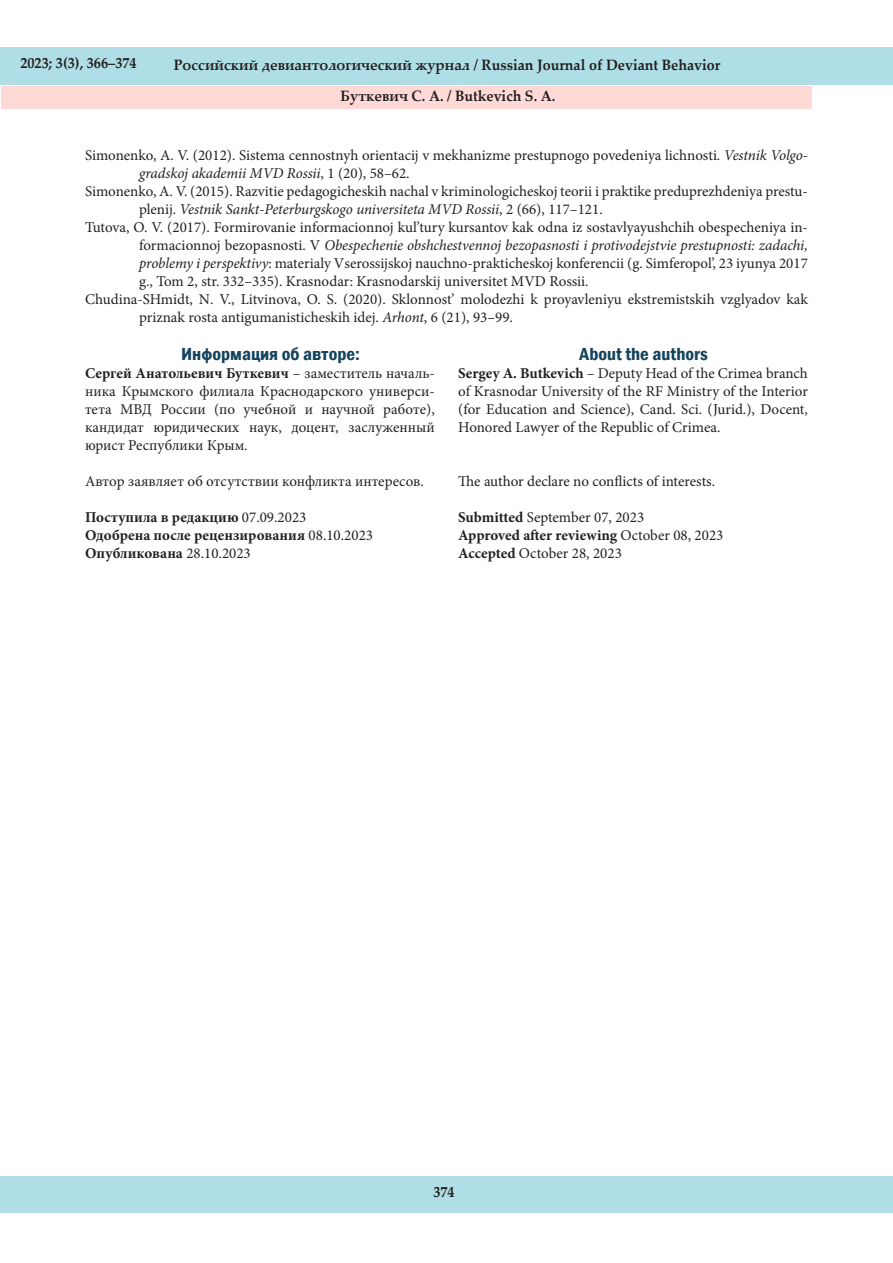
<style>
.page{position:relative;width:893px;height:1263px;background:#fff}
.page>*{position:absolute;margin:0;border:0;box-sizing:border-box;transform-origin:0 0}
.t1{font:600 condensed 18px "Franklin Gothic";color:#14435d;scale:1.05 1}
.список_литературы{font:15px/18px "Minion Pro";color:#231f20}
.t2{font:700 15px "Minion Pro";color:#231f20}
.t3{font:700 15px "Palatino Linotype";color:#231f20;scale:.95 1}
.s1{font-style:italic}
.s2{font-weight:700}
.s3{font-weight:400}
</style>
<div class="page">
<div style="left:0;top:48px;width:893px;height:37px;background:#afdee6"></div>
<div style="left:0;top:1176px;width:892px;height:37px;background:#afdee6"></div>
<div style="left:1px;top:86px;width:811px;height:22px;background:#ffd9d5"></div>
<p class="t3" style="left:20px;top:52px;width:124px">2023; 3(3), 366–374</p>
<p class="t3" style="left:174px;top:54px;width:577px">Российский девиантологический журнал / Russian Journal of Deviant Behavior</p>
<p class="t3" style="left:341px;top:85px;width:228px">Буткевич С. А. / Butkevich S. A.</p>
<p class="список_литературы" style="left:139px;top:146px;width:670px;text-indent:-54px">Simonenko, A. V. (2012). Sistema cennostnyh orientacij v mekhanizme prestupnogo povedeniya lichnosti. <span class="s1">Vestnik Volgo&shy;gradskoj akademii MVD Rossii</span>, 1 (20), 58–62.</p>
<p class="список_литературы" style="left:139px;top:182px;width:670px;text-indent:-54px">Simonenko, A. V. (2015). Razvitie pedagogicheskih nachal v kriminologicheskoj teorii i praktike preduprezhdeniya prestu&shy;plenij. <span class="s1">Vestnik Sankt-Peterburgskogo universiteta MVD Rossii</span>, 2 (66), 117–121.</p>
<p class="список_литературы" style="left:139px;top:218px;width:670px;text-align:justify;text-indent:-54px">Tutova, O. V. (2017). Formirovanie informacionnoj kul’tury kursantov kak odna iz sostavlyayushchih obespecheniya in&shy;formacionnoj bezopasnosti. V <span class="s1">Obespechenie obshchestvennoj bezopasnosti i protivodejstvie prestupnosti: zadachi, problemy i perspektivy</span>: materialy Vserossijskoj nauchno-prakticheskoj konferencii (g. Simferopol’, 23 iyunya 2017 g., Tom 2, str. 332–335). Krasnodar: Krasnodarskij universitet MVD Rossii.</p>
<p class="список_литературы" style="left:139px;top:290px;width:670px;text-indent:-54px">Chudina-SHmidt, N. V., Litvinova, O. S. (2020). Sklonnost’ molodezhi k proyavleniyu ekstremistskih vzglyadov kak priznak rosta antigumanisticheskih idej. <span class="s1">Arhont</span>, 6 (21), 93–99.</p>
<p class="t1" style="left:181px;top:342px;width:172px">Информация об авторе:</p>
<p class="список_литературы" style="left:85px;top:364px;width:351px;text-align:justify"><span class="s2">Сергей Анатольевич Буткевич</span> – заместитель началь&shy;ника Крымского филиала Краснодарского универси&shy;тета МВД России (по учебной и научной работе), кандидат юридических наук, доцент, заслуженный юрист Республики Крым.</p>
<p class="список_литературы" style="left:85px;top:472px;width:340px">Автор заявляет об отсутствии конфликта интересов.</p>
<p class="t2" style="left:85px;top:507px;width:223px">Поступила в редакцию <span class="s3">07.09.2023</span></p>
<p class="t2" style="left:85px;top:525px;width:290px">Одобрена после рецензирования <span class="s3">08.10.2023</span></p>
<p class="t2" style="left:85px;top:543px;width:167px">Опубликована <span class="s3">28.10.2023</span></p>
<p class="t1" style="left:580px;top:342px;width:124px">About the authors</p>
<p class="список_литературы" style="left:458px;top:364px;width:351px;text-align:justify"><span class="s2">Sergey A. Butkevich</span> – Deputy Head of the Crimea branch of Krasnodar University of the RF Ministry of the Interior (for Education and Science), Cand. Sci. (Jurid.), Docent, Honored Lawyer of the Republic of Crimea.</p>
<p class="список_литературы" style="left:458px;top:472px;width:258px">The author declare no conflicts of interests.</p>
<p class="список_литературы" style="left:458px;top:508px;width:188px"><span class="s2">Submitted</span> September 07, 2023</p>
<p class="t2" style="left:458px;top:525px;width:267px">Approved after reviewing <span class="s3">October 08, 2023</span></p>
<p class="список_литературы" style="left:458px;top:544px;width:165px"><span class="s2">Accepted</span> October 28, 2023</p>
<p class="t3" style="left:433px;top:1181px;width:24px">374</p>
</div>
